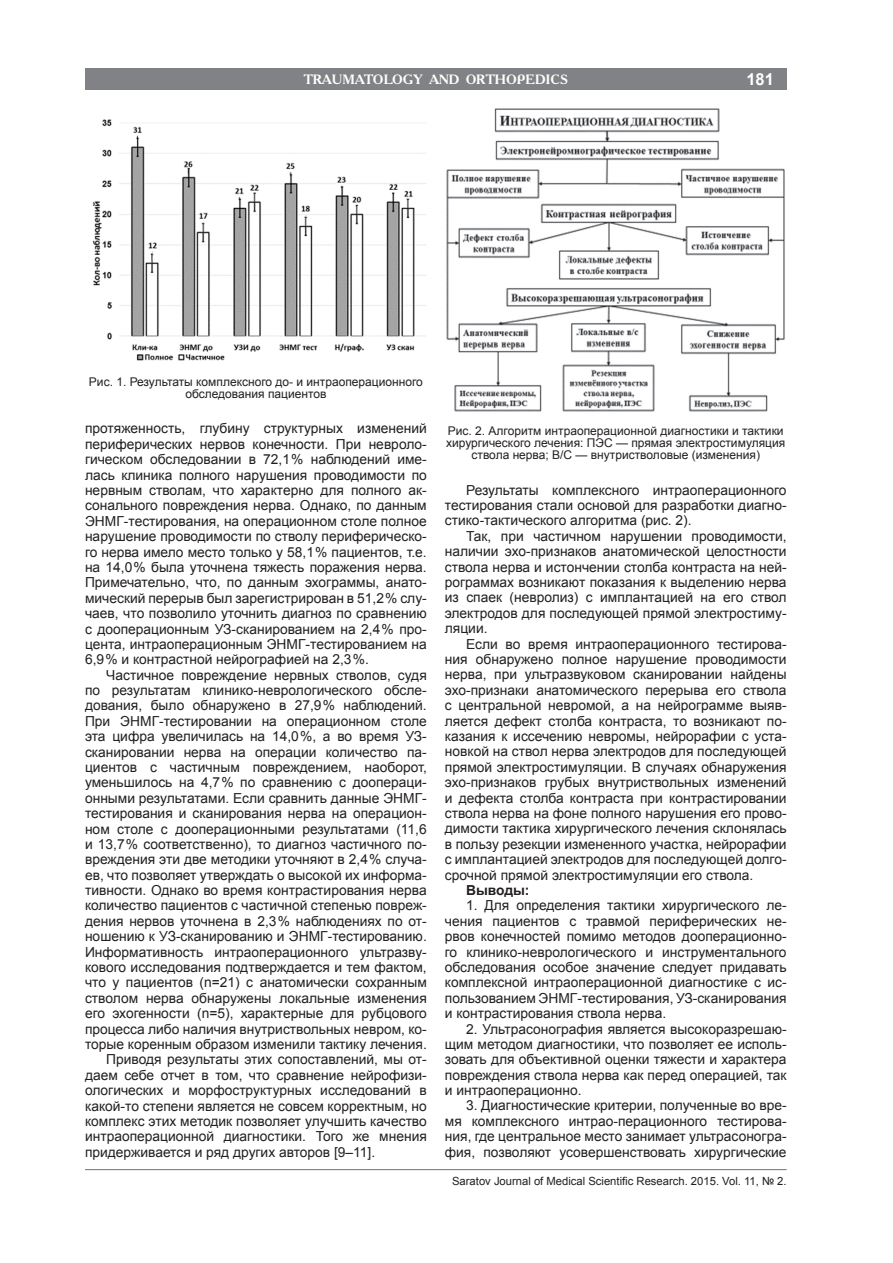
<style>
.page{position:relative;width:893px;height:1263px;background:#fff}
.page>*{position:absolute;margin:0;border:0;box-sizing:border-box;transform-origin:0 0}
.t1{font:700 16.5px "Arial";color:#fff}
.Основной_текст{font:13.8px/15.5px "Arial";color:#231f20;text-align:justify}
.Основной_текст-2{font:700 13.8px "Arial";color:#231f20}
.t2{font:700 13.5px "Academy C";color:#fff}
.Подрисуночная{font:12px/12px "Arial";color:#231f20;text-align:center}
.t3{font:11.25px "Arial";color:#231f20}
</style>
<div class="page">
<hr style="left:85px;top:1169px;width:702px;height:1px;background:#808285">
<div style="left:85px;top:68px;width:702px;height:21px;background:#808285"></div>
<img style="left:92px;top:119px;width:334px;height:242px">
<img style="left:446px;top:108px;width:339px;height:304px">
<p class="t2" style="left:304px;top:71px;width:266px">TRAUMATOLOGY AND ORTHOPEDICS</p>
<p class="Подрисуночная" style="left:89px;top:376px;width:335px">Рис. 1. Результаты комплексного до- и интраоперационного обследования пациентов</p>
<p class="t1" style="left:746px;top:68px;width:29px">181</p>
<p class="Основной_текст" style="left:85px;top:421px;width:343px">протяженность, глубину структурных изменений периферических нервов конечности. При невроло&shy;гическом обследовании в 72,1 % наблюдений име&shy;лась клиника полного нарушения проводимости по нервным стволам, что характерно для полного ак&shy;сонального повреждения нерва. Однако, по данным ЭНМГ-тестирования, на операционном столе полное нарушение проводимости по стволу периферическо&shy;го нерва имело место только у 58,1 % пациентов, т.е. на 14,0 % была уточнена тяжесть поражения нерва.<br>Примечательно, что, по данным эхограммы, анато&shy;мический перерыв был зарегистрирован в 51,2 % слу&shy;чаев, что позволило уточнить диагноз по сравнению с дооперационным УЗ-сканированием на 2,4 % про&shy;цента, интраоперационным ЭНМГ-тестированием на 6,9 % и контрастной нейрографией на 2,3 %.</p>
<p class="Основной_текст" style="left:85px;top:667px;width:343px;text-indent:21px">Частичное повреждение нервных стволов, судя по результатам клинико-неврологического обсле&shy;дования, было обнаружено в 27,9 % наблюдений.<br>При ЭНМГ-тестировании на операционном столе эта цифра увеличилась на 14,0 %, а во время УЗ&shy;сканировании нерва на операции количество па&shy;циентов с частичным повреждением, наоборот, уменьшилось на 4,7 % по сравнению с доопераци&shy;онными результатами. Если сравнить данные ЭНМГ&shy;тестирования и сканирования нерва на операцион&shy;ном столе с дооперационными результатами (11,6 и 13,7 % соответственно), то диагноз частичного по&shy;вреждения эти две методики уточняют в 2,4 % случа&shy;ев, что позволяет утверждать о высокой их информа&shy;тивности. Однако во время контрастирования нерва количество пациентов с частичной степенью повреж&shy;дения нервов уточнена в 2,3 % наблюдениях по от&shy;ношению к УЗ-сканированию и ЭНМГ-тестированию.<br>Информативность интраоперационного ультразву&shy;кового исследования подтверждается и тем фактом, что у пациентов (n=21) с анатомически сохранным стволом нерва обнаружены локальные изменения его эхогенности (n=5), характерные для рубцового процесса либо наличия внутриствольных невром, ко&shy;торые коренным образом изменили тактику лечения.</p>
<p class="Основной_текст" style="left:85px;top:1052px;width:343px;text-indent:21px">Приводя результаты этих сопоставлений, мы от&shy;даем себе отчет в том, что сравнение нейрофизи&shy;ологических и морфоструктурных исследований в какой‑то степени является не совсем корректным, но комплекс этих методик позволяет улучшить качество интраоперационной диагностики. Того же мнения придерживается и ряд других авторов [9–11].</p>
<p class="Подрисуночная" style="left:446px;top:425px;width:341px">Рис. 2. Алгоритм интраоперационной диагностики и тактики хирургического лечения: ПЭС — прямая электростимуляция ствола нерва; В/С — внутристволовые (изменения)</p>
<p class="Основной_текст" style="left:445px;top:482px;width:343px;text-indent:21px">Результаты комплексного интраоперационного тестирования стали основой для разработки диагно&shy;стико-тактического алгоритма (рис. 2).</p>
<p class="Основной_текст" style="left:445px;top:528px;width:343px;text-indent:21px">Так, при частичном нарушении проводимости, наличии эхо-признаков анатомической целостности ствола нерва и истончении столба контраста на ней&shy;рограммах возникают показания к выделению нерва из спаек (невролиз) с имплантацией на его ствол электродов для последующей прямой электростиму&shy;ляции.</p>
<p class="Основной_текст" style="left:445px;top:636px;width:343px;text-indent:21px">Если во время интраоперационного тестирова&shy;ния обнаружено полное нарушение проводимости нерва, при ультразвуковом сканировании найдены эхо-признаки анатомического перерыва его ствола с центральной невромой, а на нейрограмме выяв&shy;ляется дефект столба контраста, то возникают по&shy;казания к иссечению невромы, нейрорафии с уста&shy;новкой на ствол нерва электродов для последующей прямой электростимуляции. В случаях обнаружения эхо-признаков грубых внутриствольных изменений и дефекта столба контраста при контрастировании ствола нерва на фоне полного нарушения его прово&shy;димости тактика хирургического лечения склонялась в пользу резекции измененного участка, нейрорафии с имплантацией электродов для последующей долго&shy;срочной прямой электростимуляции его ствола.</p>
<p class="Основной_текст-2" style="left:466px;top:881px;width:65px">Выводы:</p>
<p class="Основной_текст" style="left:445px;top:898px;width:343px;text-indent:21px">1. Для определения тактики хирургического ле&shy;чения пациентов с травмой периферических не&shy;рвов конечностей помимо методов дооперационно&shy;го клинико-неврологического и инструментального обследования особое значение следует придавать комплексной интраоперационной диагностике с ис&shy;пользованием ЭНМГ-тестирования, УЗ-сканирования и контрастирования ствола нерва.</p>
<p class="Основной_текст" style="left:445px;top:1021px;width:343px;text-indent:21px">2. Ультрасонография является высокоразрешаю&shy;щим методом диагностики, что позволяет ее исполь&shy;зовать для объективной оценки тяжести и характера повреждения ствола нерва как перед операцией, так и интраоперационно.</p>
<p class="Основной_текст" style="left:445px;top:1098px;width:343px;text-indent:21px">3. Диагностические критерии, полученные во вре&shy;мя комплексного интрао-перационного тестирова&shy;ния, где центральное место занимает ультрасоногра&shy;фия, позволяют усовершенствовать хирургические</p>
<p class="t3" style="left:452px;top:1174px;width:336px">Saratov Journal of Medical Scientific Research. 2015. Vol. 11, № 2.</p>
</div>
